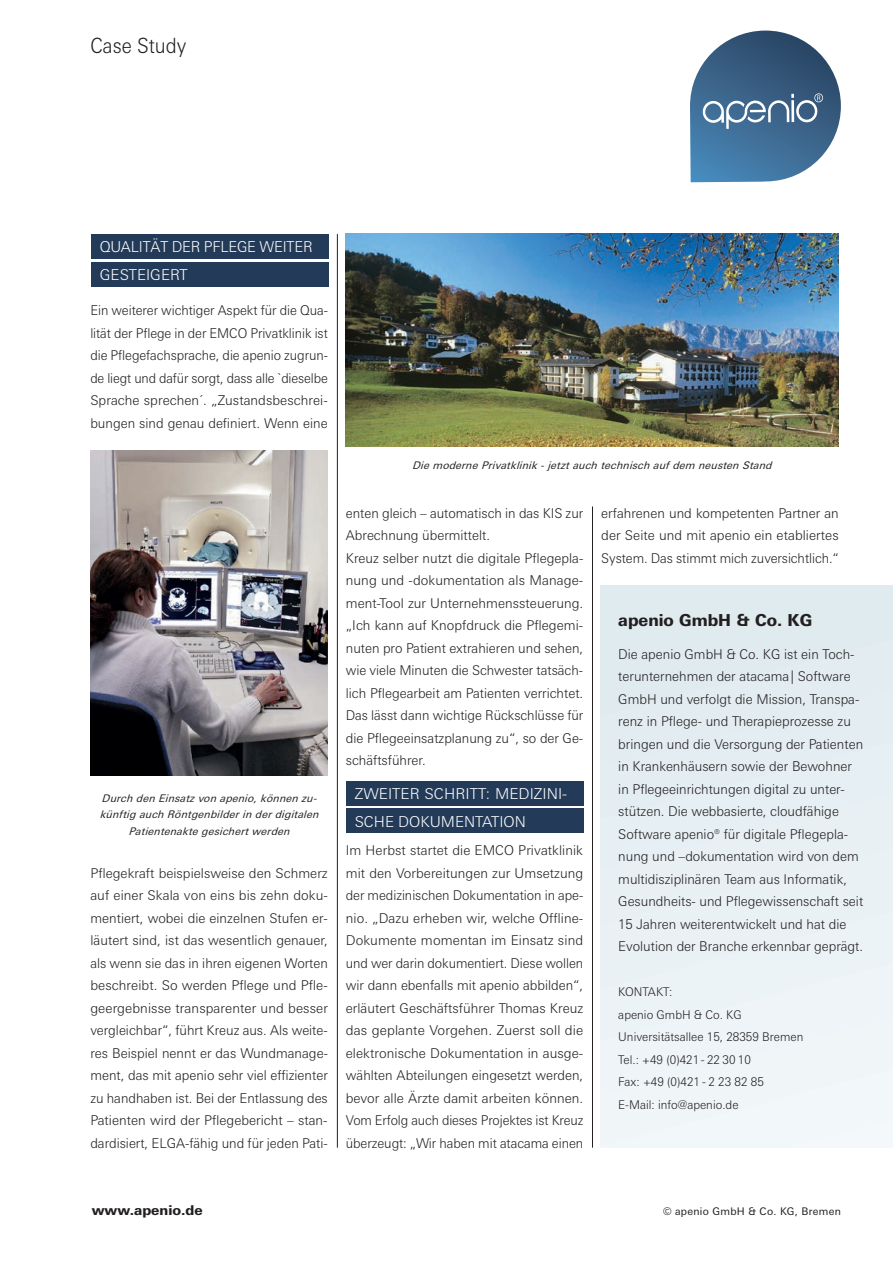
<style>
.page{position:relative;width:893px;height:1263px;background:#fff}
.page>*{position:absolute;margin:0;border:0;box-sizing:border-box;transform-origin:0 0}
.t1{font:300 21px "Linotype Univers Basic";color:#231f20;scale:.9 1}
.t2{font:800 16.5px "Linotype Univers Basic";color:#231f20}
.t3{font:300 15px/28.5px "Linotype Univers Basic";color:#fff}
.t4{font:300 13.5px/22.5px "Linotype Univers Basic";color:#231f20;text-align:justify}
.t5{font:300 13.5px/22.5px "Linotype Univers Basic";color:#231f20;text-align:justify;scale:.95 1}
.t6{font:800 13.5px "Linotype Univers Basic";color:#231f20}
.t7{font:300 12px/22.5px "Linotype Univers Basic";color:#231f20}
.t8{font:italic 10.5px/16.5px "Linotype Univers Basic";color:#231f20;text-align:center}
.t9{font:10.5px "Linotype Univers Basic";letter-spacing:.025em;color:#231f20}
</style>
<div class="page">
<div style="left:601px;top:585px;width:292px;height:563px;background:#e8f0f4"></div>
<hr style="left:337px;top:234px;width:1px;height:913px;background:#231f20">
<hr style="left:592px;top:506px;width:1px;height:642px;background:#231f20">
<div style="left:91px;top:234px;width:238px;height:25px;background:#233b58"></div>
<div style="left:91px;top:262px;width:238px;height:25px;background:#233b58"></div>
<div style="left:346px;top:781px;width:238px;height:24px;background:#233b58"></div>
<div style="left:346px;top:808px;width:238px;height:25px;background:#233b58"></div>
<img style="left:346px;top:234px;width:493px;height:212px">
<img style="left:90px;top:450px;width:238px;height:325px">
<svg style="left:690px;top:31px;width:151px;height:151px"></svg>
<h1 class="t1" style="left:90px;top:33px;width:108px">Case Study</h1>
<p class="t3" style="left:100px;top:232px;width:214px">QUALITÄT DER PFLEGE WEITER<br>GESTEIGERT</p>
<p class="t5" style="left:90px;top:299px;width:252px">Ein weiterer wichtiger Aspekt für die Qua&shy;lität der Pflege in der EMCO Privatklinik ist die Pflegefachsprache, die apenio zugrun&shy;de liegt und dafür sorgt, dass alle `dieselbe Sprache sprechen´. „Zustandsbeschrei&shy;bungen sind genau definiert. Wenn eine</p>
<p class="t8" style="left:100px;top:790px;width:224px">Durch den Einsatzvon apenio,können zu&shy;künftig auch Röntgenbilderin derdigitalen<br>Patientenakte gesichertwerden</p>
<p class="t4" style="left:90px;top:861px;width:239px">Pflegekraft beispielsweise den Schmerz auf einer Skala von eins bis zehn doku&shy;mentiert, wobei die einzelnen Stufen er&shy;läutert sind, ist das wesentlich genauer, als wenn sie das in ihren eigenen Worten beschreibt. So werden Pflege und Pfle&shy;geergebnisse transparenter und besser vergleichbar“, führt Kreuz aus. Als weite&shy;res Beispiel nennt er das Wundmanage&shy;ment, das mit apenio sehr viel effizienter zu handhaben ist. Bei der Entlassung des Patienten wird der Pflegebericht – stan&shy;dardisiert, ELGA-fähig und für jeden Pati-</p>
<p class="t8" style="left:412px;top:457px;width:364px">Die moderne Privatklinik-jetztauch technisch aufdem neusten Stand</p>
<p class="t4" style="left:346px;top:501px;width:239px;text-align:left">enten gleich – automatisch in das KIS zur Abrechnung übermittelt.<br>Kreuz selber nutzt die digitale Pflegepla&shy;nung und -dokumentation als Manage&shy;ment-Tool zur Unternehmenssteuerung. „Ich kann auf Knopfdruck die Pflegemi&shy;nuten pro Patient extrahieren und sehen, wie viele Minuten die Schwester tatsäch&shy;lich Pflegearbeit am Patienten verrichtet.<br>Das lässt dann wichtige Rückschlüsse für die Pflegeeinsatzplanung zu“, so der Ge&shy;schäftsführer.</p>
<p class="t3" style="left:355px;top:779px;width:214px">ZWEITER SCHRITT: MEDIZINI-<br>SCHE DOKUMENTATION</p>
<p class="t4" style="left:346px;top:839px;width:239px">Im Herbst startet die EMCO Privatklinik mit den Vorbereitungen zur Umsetzung der medizinischen Dokumentation in ape&shy;nio. „Dazu erheben wir, welche Offline-Dokumente momentan im Einsatz sind und wer darin dokumentiert. Diese wollen wir dann ebenfalls mit apenio abbilden“, erläutert Geschäftsführer Thomas Kreuz das geplante Vorgehen. Zuerst soll die elektronische Dokumentation in ausge&shy;wählten Abteilungen eingesetzt werden, bevor alle Ärzte damit arbeiten können.<br>Vom Erfolg auch dieses Projektes ist Kreuz überzeugt: „Wir haben mit atacama einen</p>
<p class="t4" style="left:601px;top:501px;width:239px">erfahrenen und kompetenten Partner an der Seite und mit apenio ein etabliertes System. Das stimmt mich zuversichtlich.“</p>
<p class="t2" style="left:618px;top:609px;width:195px">apenio GmbH &amp; Co. KG</p>
<p class="t4" style="left:618px;top:642px;width:246px;text-align:left">Die apenio GmbH &amp; Co. KG ist ein Toch&shy;terunternehmen der atacama | Software GmbH und verfolgt die Mission, Transpa&shy;renz in Pflege- und Therapieprozesse zu bringen und die Versorgung der Patienten in Krankenhäusern sowie der Bewohner in Pflegeeinrichtungen digital zu unter&shy;stützen. Die webbasierte, cloudfähige Software apenio® für digitale Pflegepla&shy;nung und –dokumentation wird von dem multidisziplinären Team aus Informatik, Gesundheits- und Pflegewissenschaft seit 15 Jahren weiterentwickelt und hat die Evolution der Branche erkennbar geprägt.</p>
<p class="t7" style="left:618px;top:980px;width:187px">KONTAKT:<br>apenio GmbH &amp; Co. KG<br>Universitätsallee 15, 28359 Bremen<br>Tel.: +49 (0)421 - 22 30 10<br>Fax: +49 (0)421 - 2 23 82 85<br>E-Mail: info@apenio.de</p>
<p class="t6" style="left:92px;top:1202px;width:112px">www.apenio.de</p>
<p class="t9" style="left:663px;top:1205px;width:179px">© apenio GmbH &amp; Co. KG, Bremen</p>
</div>
